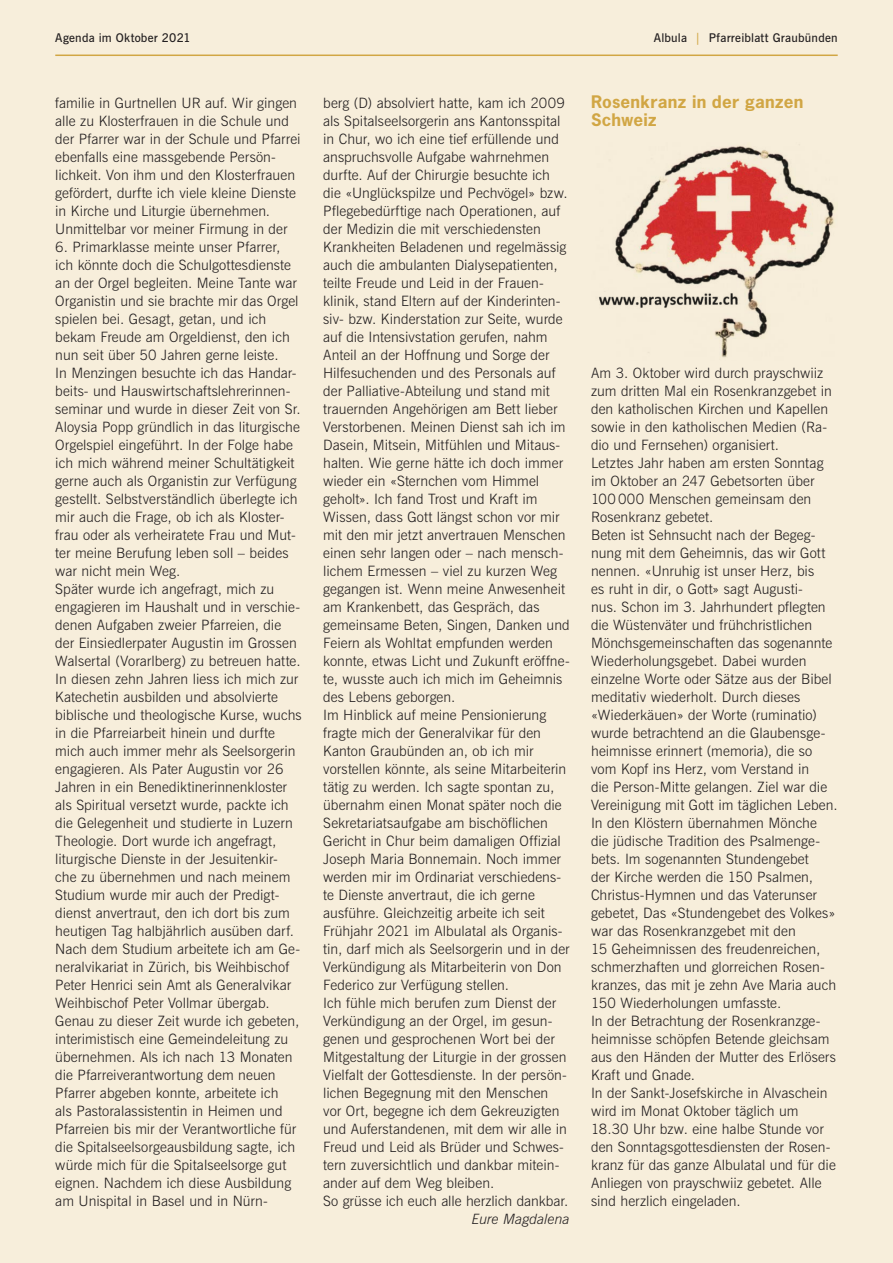
<style>
.page{position:relative;width:893px;height:1263px;background:#f7eedb}
.page>*{position:absolute;margin:0;border:0;box-sizing:border-box;transform-origin:0 0}
.t1{font:700 16.35px/18px "News Gothic";letter-spacing:.015em;color:#d1a644;scale:1.05 1}
.t2{font:300 14.25px/18px "News Gothic BT";letter-spacing:.005em;color:#231f20}
.t3{font:italic 300 14.25px "News Gothic BT";letter-spacing:-.005em;color:#231f20}
.t4{font:600 12px "News Gothic BT";letter-spacing:.02em;color:#231f20}
.s1{color:#d1a644}
</style>
<div class="page">
<hr style="left:55px;top:55px;width:783px;height:1px;background:#d1a644">
<img style="left:599px;top:146px;width:235px;height:212px">
<p class="t4" style="left:55px;top:31px;width:137px">Agenda im Oktober 2021</p>
<p class="t4" style="left:654px;top:31px;width:185px">Albula <span class="s1">|</span> Pfarreiblatt Graubünden</p>
<p class="t2" style="left:55px;top:94px;width:247px">familie in Gurtnellen UR auf. Wir gingen alle zu Klosterfrauen in die Schule und der Pfarrer war in der Schule und Pfarrei ebenfalls eine massgebende Persön&shy;lichkeit. Von ihm und den Klosterfrauen gefördert, durfte ich viele kleine Dienste in Kirche und Liturgie übernehmen.<br>Unmittelbar vor meiner Firmung in der</p>
<p class="t2" style="left:55px;top:238px;width:248px">6. Primarklasse meinte unser Pfarrer,<br>ich könnte doch die Schulgottesdienste an der Orgel begleiten. Meine Tante war Organistin und sie brachte mir das Orgel spielen bei. Gesagt, getan, und ich bekam Freude am Orgeldienst, den ich nun seit über 50 Jahren gerne leiste.<br>In Menzingen besuchte ich das Handar&shy;beits- und Hauswirtschaftslehrerinnen&shy;seminar und wurde in dieser Zeit von Sr.<br>Aloysia Popp gründlich in das liturgische Orgelspiel eingeführt. In der Folge habe ich mich während meiner Schultätigkeit gerne auch als Organistin zur Verfügung gestellt. Selbstverständlich überlegte ich mir auch die Frage, ob ich als Kloster&shy;frau oder als verheiratete Frau und Mut&shy;ter meine Berufung leben soll – beides war nicht mein Weg.<br>Später wurde ich angefragt, mich zu engagieren im Haushalt und in verschie&shy;denen Aufgaben zweier Pfarreien, die der Einsiedlerpater Augustin im Grossen Walsertal (Vorarlberg) zu betreuen hatte.<br>In diesen zehn Jahren liess ich mich zur Katechetin ausbilden und absolvierte biblische und theologische Kurse, wuchs in die Pfarreiarbeit hinein und durfte mich auch immer mehr als Seelsorgerin engagieren. Als Pater Augustin vor 26<br>Jahren in ein Benediktinerinnenkloster als Spiritual versetzt wurde, packte ich die Gelegenheit und studierte in Luzern Theologie. Dort wurde ich angefragt, liturgische Dienste in der Jesuitenkir&shy;che zu übernehmen und nach meinem Studium wurde mir auch der Predigt&shy;dienst anvertraut, den ich dort bis zum heutigen Tag halbjährlich ausüben darf.<br>Nach dem Studium arbeitete ich am Ge&shy;neralvikariat in Zürich, bis Weihbischof Peter Henrici sein Amt als Generalvikar Weihbischof Peter Vollmar übergab.<br>Genau zu dieser Zeit wurde ich gebeten, interimistisch eine Gemeindeleitung zu übernehmen. Als ich nach 13 Monaten die Pfarreiverantwortung dem neuen Pfarrer abgeben konnte, arbeitete ich<br>als Pastoralassistentin in Heimen und Pfarreien bis mir der Verantwortliche für die Spitalseelsorgeausbildung sagte, ich würde mich für die Spitalseelsorge gut eignen. Nachdem ich diese Ausbildung am Unispital in Basel und in Nürn-</p>
<p class="t2" style="left:323px;top:94px;width:248px">berg (D) absolviert hatte, kam ich 2009 als Spitalseelsorgerin ans Kantonsspital in Chur, wo ich eine tief erfüllende und anspruchsvolle Aufgabe wahrnehmen durfte. Auf der Chirurgie besuchte ich die «Unglückspilze und Pechvögel» bzw.<br>Pflegebedürftige nach Operationen, auf der Medizin die mit verschiedensten Krankheiten Beladenen und regelmässig auch die ambulanten Dialysepatienten, teilte Freude und Leid in der Frauen&shy;klinik, stand Eltern auf der Kinderinten&shy;siv- bzw. Kinderstation zur Seite, wurde auf die Intensivstation gerufen, nahm Anteil an der Hoffnung und Sorge der Hilfesuchenden und des Personals auf der Palliative-Abteilung und stand mit trauernden Angehörigen am Bett lieber Verstorbenen. Meinen Dienst sah ich im Dasein, Mitsein, Mitfühlen und Mitaus&shy;halten. Wie gerne hätte ich doch immer wieder ein «Sternchen vom Himmel geholt». Ich fand Trost und Kraft im Wissen, dass Gott längst schon vor mir mit den mir jetzt anvertrauen Menschen einen sehr langen oder – nach mensch&shy;lichem Ermessen – viel zu kurzen Weg gegangen ist. Wenn meine Anwesenheit am Krankenbett, das Gespräch, das gemeinsame Beten, Singen, Danken und Feiern als Wohltat empfunden werden konnte, etwas Licht und Zukunft eröffne&shy;te, wusste auch ich mich im Geheimnis des Lebens geborgen.<br>Im Hinblick auf meine Pensionierung fragte mich der Generalvikar für den Kanton Graubünden an, ob ich mir vorstellen könnte, als seine Mitarbeiterin tätig zu werden. Ich sagte spontan zu, übernahm einen Monat später noch die Sekretariatsaufgabe am bischöflichen Gericht in Chur beim damaligen Offizial Joseph Maria Bonnemain. Noch immer werden mir im Ordinariat verschiedens&shy;te Dienste anvertraut, die ich gerne ausführe. Gleichzeitig arbeite ich seit Frühjahr 2021 im Albulatal als Organis&shy;tin, darf mich als Seelsorgerin und in der Verkündigung als Mitarbeiterin von Don Federico zur Verfügung stellen.<br>Ich fühle mich berufen zum Dienst der Verkündigung an der Orgel, im gesun&shy;genen und gesprochenen Wort bei der Mitgestaltung der Liturgie in der grossen Vielfalt der Gottesdienste. In der persön&shy;lichen Begegnung mit den Menschen vor Ort, begegne ich dem Gekreuzigten und Auferstandenen, mit dem wir alle in Freud und Leid als Brüder und Schwes&shy;tern zuversichtlich und dankbar mitein&shy;ander auf dem Weg bleiben.<br>So grüsse ich euch alle herzlich dankbar.</p>
<p class="t3" style="left:472px;top:1210px;width:100px">Eure Magdalena</p>
<p class="t1" style="left:591px;top:92px;width:204px">Rosenkranz in der ganzen<br>Schweiz</p>
<p class="t2" style="left:591px;top:364px;width:248px">Am 3. Oktober wird durch prayschwiiz zum dritten Mal ein Rosenkranzgebet in den katholischen Kirchen und Kapellen sowie in den katholischen Medien (Ra&shy;dio und Fernsehen) organisiert.<br>Letztes Jahr haben am ersten Sonntag im Oktober an 247 Gebetsorten über 100000 Menschen gemeinsam den Rosenkranz gebetet.<br>Beten ist Sehnsucht nach der Begeg&shy;nung mit dem Geheimnis, das wir Gott nennen. «Unruhig ist unser Herz, bis<br>es ruht in dir, o Gott» sagt Augusti-<br>nus. Schon im 3. Jahrhundert pflegten die Wüstenväter und frühchristlichen Mönchsgemeinschaften das sogenannte Wiederholungsgebet. Dabei wurden einzelne Worte oder Sätze aus der Bibel meditativ wiederholt. Durch dieses «Wiederkäuen» der Worte (ruminatio) wurde betrachtend an die Glaubensge&shy;heimnisse erinnert (memoria), die so vom Kopf ins Herz, vom Verstand in<br>die Person-Mitte gelangen. Ziel war die Vereinigung mit Gott im täglichen Leben.<br>In den Klöstern übernahmen Mönche die jüdische Tradition des Psalmenge&shy;bets. Im sogenannten Stundengebet<br>der Kirche werden die 150 Psalmen, Christus-Hymnen und das Vaterunser gebetet, Das «Stundengebet des Volkes» war das Rosenkranzgebet mit den<br>15 Geheimnissen des freudenreichen, schmerzhaften und glorreichen Rosen&shy;kranzes, das mit je zehn Ave Maria auch 150 Wiederholungen umfasste.<br>In der Betrachtung der Rosenkranzge&shy;heimnisse schöpfen Betende gleichsam aus den Händen der Mutter des Erlösers Kraft und Gnade.<br>In der Sankt-Josefskirche in Alvaschein wird im Monat Oktober täglich um 18.30 Uhr bzw. eine halbe Stunde vor den Sonntagsgottesdiensten der Rosen&shy;kranz für das ganze Albulatal und für die Anliegen von prayschwiiz gebetet. Alle sind herzlich eingeladen.</p>
</div>
